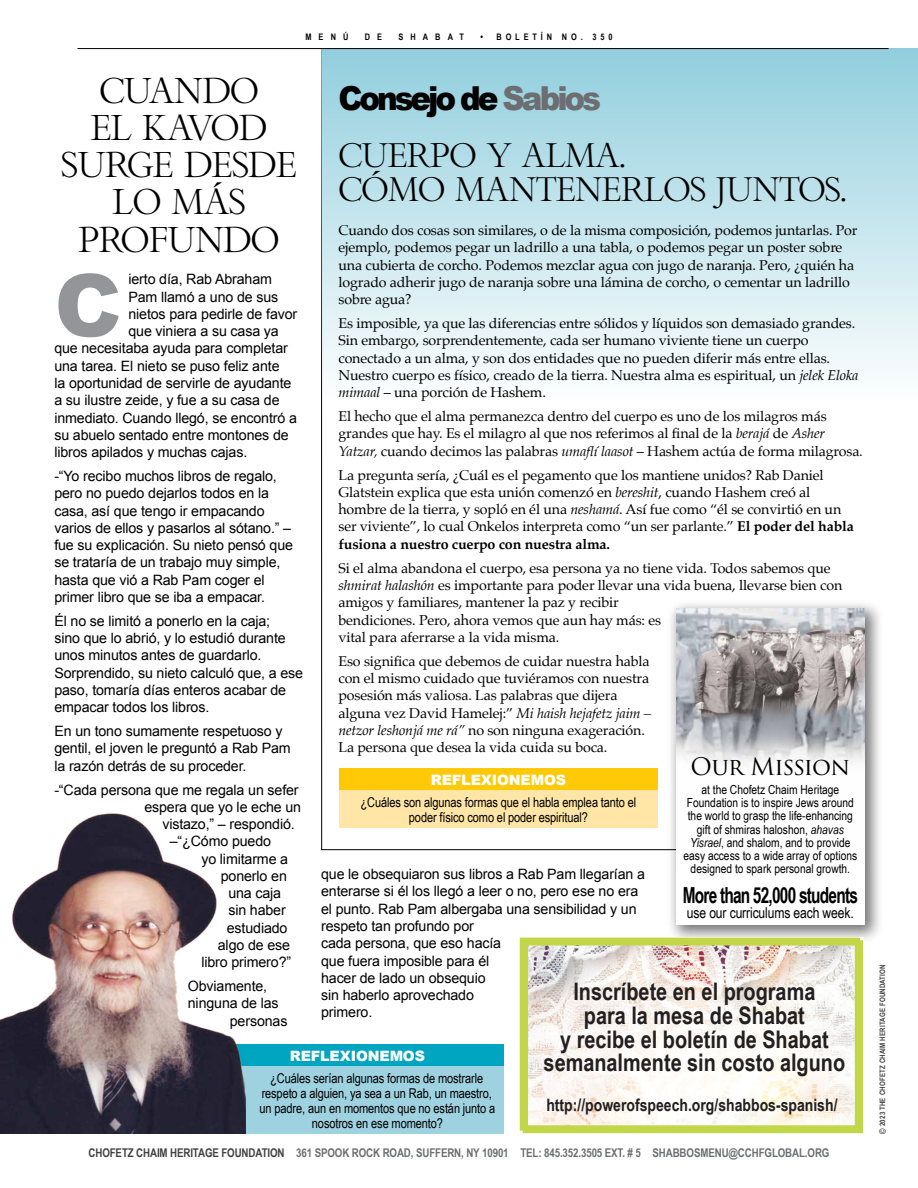
<style>
.page{position:relative;width:918px;height:1188px;background:#fff}
.page>*{position:absolute;margin:0;border:0;box-sizing:border-box;transform-origin:0 0}
.t1{font:900 86.55px "Arial";color:#939598}
.t2{font:34.8px/37.2px "Bembo Titling MT Std";letter-spacing:-.02em;color:#000;text-align:center}
.t3{font:33px/34.5px "Bembo Titling MT Std";letter-spacing:-.02em;color:#000}
.t4{font:900 33px "Arial";letter-spacing:-.1em;color:#000;scale:.94 1}
.t5{font:700 24.3px/23.9px "Arial Narrow";color:#231f20;text-align:center}
.t6{font:23.55px "Trajan Pro 3";letter-spacing:-.035em;color:#000}
.t7{font:700 22.2px "Arial Narrow";letter-spacing:-.04em;color:#000;scale:.85 1}
.t8{font:700 17.1px "Arial Narrow";color:#231f20}
.t9{font:15px "Arial Narrow";letter-spacing:-.01em;color:#000}
.t10{font:14.25px/17.2px "Palatino";letter-spacing:-.01em;color:#000}
.t11{font:14.25px/17.2px "Arial";letter-spacing:-.01em;color:#000}
.t12{font:900 14.25px "Arial";letter-spacing:-.01em;color:#fff}
.t13{font:13.5px/15px "Arial Narrow";letter-spacing:-.01em;color:#000;text-align:center}
.t14{font:12.45px/13.2px "Arial Narrow";color:#000;text-align:center}
.t15{font:700 12px "Arial Narrow";letter-spacing:-.01em;color:#6d6e71}
.t16{font:700 9px "Arial Narrow";letter-spacing:.43em;color:#000}
.t17{font:700 7.5px "Arial Narrow";letter-spacing:.02em;color:#414042}
.s1{color:#6d6e71}
.s2{font-style:italic}
.s3{font-weight:700}
.s4{color:#414042}
.s5{font-size:9px}
</style>
<div class="page">
<div style="left:211px;top:1045px;width:293px;height:22px;background:#00a5c1"></div>
<div style="left:211px;top:1066px;width:293px;height:68px;background:#9ed2e0"></div>
<img style="left:0;top:813px;width:245px;height:321px">
<svg style="left:321px;top:402px;width:345px;height:448px"></svg>
<div style="left:321px;top:48px;width:597px;height:354px;background:linear-gradient(to bottom,#91cedd,#fdfefe)"></div>
<hr style="left:77px;top:48px;width:812px;height:1px;background:#000">
<div style="left:339px;top:769px;width:319px;height:22px;background:#ffc907"></div>
<div style="left:339px;top:791px;width:319px;height:37px;background:#ffe6a7"></div>
<div style="left:666px;top:599px;width:218px;height:345px;background:#000;opacity:.55"></div>
<div style="left:676px;top:609px;width:189px;height:316px;background:#fff"></div>
<img style="left:676px;top:609px;width:189px;height:156px">
<img style="left:529px;top:946px;width:325px;height:179px">
<div style="left:523px;top:940px;width:340px;height:193px;border:5px solid #c1d649"></div>
<div style="left:520px;top:938px;width:340px;height:193px;border:5px solid #c1d649"></div>
<p class="t16" style="left:305px;top:30px;width:45px">MENÚ</p>
<p class="t16" style="left:365px;top:30px;width:19px">D E</p>
<p class="t16" style="left:398px;top:30px;width:67px">SHABAT</p>
<p class="t16" style="left:480px;top:30px;width:134px">• BOLETÍN NO. 350</p>
<h2 class="t2" style="left:61px;top:72px;width:237px">CUANDO<br>EL KAVOD<br>SURGE DESDE<br>LO MÁS<br>PROFUNDO</h2>
<h1 class="t1" style="left:54px;top:242px;width:69px">C</h1>
<p class="t11" style="left:128px;top:271px;width:145px">ierto día, Rab Abraham</p>
<h3 class="t4" style="left:338px;top:75px;width:281px">Consejo de <span class="s1">Sabios</span></h3>
<h3 class="t3" style="left:338px;top:138px;width:510px">CUERPO Y ALMA.<br>CÓMO MANTENERLOS JUNTOS.</h3>
<p class="t10" style="left:338px;top:222px;width:521px">Cuando dos cosas son similares, o de la misma composición, podemos juntarlas. Por ejemplo, podemos pegar un ladrillo a una tabla, o podemos pegar un poster sobre una cubierta de corcho. Podemos mezclar agua con jugo de naranja. Pero, ¿quién ha logrado adherir jugo de naranja sobre una lámina de corcho, o cementar un ladrillo sobre agua?</p>
<p class="t10" style="left:338px;top:315px;width:522px">Es imposible, ya que las diferencias entre sólidos y líquidos son demasiado grandes.<br>Sin embargo, sorprendentemente, cada ser humano viviente tiene un cuerpo conectado a un alma, y son dos entidades que no pueden diferir más entre ellas.<br>Nuestro cuerpo es físico, creado de la tierra. Nuestra alma es espiritual, un <span class="s2">jelek Eloka mimaal</span> – una porción de Hashem.</p>
<p class="t10" style="left:338px;top:408px;width:526px">El hecho que el alma permanezca dentro del cuerpo es uno de los milagros más grandes que hay. Es el milagro al que nos referimos al final de la <span class="s2">berajá</span> de <span class="s2">Asher<br>Yatzar,</span> cuando decimos las palabras <span class="s2">umaflí laasot</span> – Hashem actúa de forma milagrosa.</p>
<p class="t10" style="left:338px;top:466px;width:517px">La pregunta sería, ¿Cuál es el pegamento que los mantiene unidos? Rab Daniel Glatstein explica que esta unión comenzó en <span class="s2">bereshit</span>, cuando Hashem creó al hombre de la tierra, y sopló en él una <span class="s2">neshamá</span>. Así fue como “él se convirtió en un ser viviente”, lo cual Onkelos interpreta como “un ser parlante.” <span class="s3">El poder del habla fusiona a nuestro cuerpo con nuestra alma.</span></p>
<p class="t10" style="left:338px;top:559px;width:505px">Si el alma abandona el cuerpo, esa persona ya no tiene vida. Todos sabemos que <span class="s2">shmirat halashón</span> es importante para poder llevar una vida buena, llevarse bien con amigos y familiares, mantener la paz y recibir<br>bendiciones. Pero, ahora vemos que aun hay más: es<br>vital para aferrarse a la vida misma.</p>
<p class="t10" style="left:338px;top:652px;width:314px">Eso significa que debemos de cuidar nuestra habla con el mismo cuidado que tuviéramos con nuestra posesión más valiosa. Las palabras que dijera alguna vez David Hamelej:” <span class="s2">Mi haish hejafetz jaim – netzor leshonjá me rá”</span> no son ninguna exageración.<br>La persona que desea la vida cuida su boca.</p>
<p class="t11" style="left:128px;top:288px;width:151px">Pam llamó a uno de sus</p>
<p class="t11" style="left:128px;top:305px;width:170px">nietos para pedirle de favor</p>
<p class="t11" style="left:128px;top:323px;width:152px">que viniera a su casa ya</p>
<p class="t11" style="left:54px;top:340px;width:235px">que necesitaba ayuda para completar</p>
<p class="t11" style="left:54px;top:357px;width:227px">una tarea. El nieto se puso feliz ante</p>
<p class="t11" style="left:54px;top:375px;width:239px">la oportunidad de servirle de ayudante</p>
<p class="t11" style="left:54px;top:392px;width:227px">a su ilustre zeide, y fue a su casa de</p>
<p class="t11" style="left:54px;top:409px;width:244px">inmediato. Cuando llegó, se encontró a</p>
<p class="t11" style="left:54px;top:426px;width:236px">su abuelo sentado entre montones de</p>
<p class="t11" style="left:54px;top:444px;width:194px">libros apilados y muchas cajas.</p>
<p class="t11" style="left:54px;top:468px;width:240px">-“Yo recibo muchos libros de regalo, pero no puedo dejarlos todos en la casa, así que tengo ir empacando varios de ellos y pasarlos al sótano.” – fue su explicación. Su nieto pensó que se trataría de un trabajo muy simple, hasta que vió a Rab Pam coger el primer libro que se iba a empacar.</p>
<p class="t11" style="left:54px;top:612px;width:250px">Él no se limitó a ponerlo en la caja;<br>sino que lo abrió, y lo estudió durante unos minutos antes de guardarlo.<br>Sorprendido, su nieto calculó que, a ese paso, tomaría días enteros acabar de empacar todos los libros.</p>
<p class="t11" style="left:54px;top:723px;width:238px">En un tono sumamente respetuoso y gentil, el joven le preguntó a Rab Pam la razón detrás de su proceder.</p>
<p class="t11" style="left:54px;top:781px;width:246px">-“Cada persona que me regala un sefer</p>
<p class="t11" style="left:144px;top:798px;width:158px">espera que yo le eche un</p>
<p class="t11" style="left:162px;top:816px;width:134px">vistazo,” – respondió.</p>
<p class="t11" style="left:170px;top:833px;width:103px">–“¿Cómo puedo</p>
<p class="t11" style="left:201px;top:850px;width:88px">yo limitarme a</p>
<p class="t11" style="left:221px;top:867px;width:68px">ponerlo en</p>
<p class="t11" style="left:228px;top:885px;width:54px">una caja</p>
<p class="t11" style="left:228px;top:902px;width:59px">sin haber</p>
<p class="t11" style="left:227px;top:919px;width:62px">estudiado</p>
<p class="t11" style="left:218px;top:936px;width:74px">algo de ese</p>
<p class="t11" style="left:201px;top:954px;width:91px">libro primero?”</p>
<p class="t11" style="left:188px;top:978px;width:81px">Obviamente,</p>
<p class="t11" style="left:188px;top:995px;width:92px">ninguna de las</p>
<p class="t11" style="left:230px;top:1012px;width:59px">personas</p>
<h3 class="t6" style="left:691px;top:751px;width:161px">Our Mission</h3>
<p class="t14" style="left:684px;top:783px;width:175px">at the Chofetz Chaim Heritage Foundation is to inspire Jews around the world to grasp the life-enhancing gift of shmiras haloshon, <span class="s2">ahavas Yisrael</span>, and shalom, and to provide easy access to a wide array of options designed to spark personal growth.</p>
<h3 class="t7" style="left:683px;top:879px;width:208px">More than 52,000 students</h3>
<p class="t9" style="left:687px;top:902px;width:168px">use our curriculums each week.</p>
<p class="t12" style="left:431px;top:770px;width:137px">REFLEXIONEMOS</p>
<p class="t13" style="left:361px;top:794px;width:277px">¿Cuáles son algunas formas que el habla emplea tanto el poder físico como el poder espiritual?</p>
<p class="t11" style="left:321px;top:866px;width:325px">que le obsequiaron sus libros a Rab Pam llegarían a enterarse si él los llegó a leer o no, pero ese no era el punto. Rab Pam albergaba una sensibilidad y un respeto tan profundo por<br>cada persona, que eso hacía<br>que fuera imposible para él<br>hacer de lado un obsequio<br>sin haberlo aprovechado<br>primero.</p>
<h3 class="t5" style="left:544px;top:978px;width:303px">Inscríbete en el programa<br>para la mesa de Shabat<br>y recibe el boletín de Shabat semanalmente sin costo alguno</h3>
<p class="t8" style="left:546px;top:1092px;width:293px">http://powerofspeech.org/shabbos-spanish/</p>
<p class="t12" style="left:290px;top:1045px;width:137px">REFLEXIONEMOS</p>
<p class="t13" style="left:260px;top:1070px;width:237px">¿Cuáles serían algunas formas de mostrarle respeto a alguien, ya sea a un Rab, un maestro, un padre, aun en momentos que no están junto a nosotros en ese momento?</p>
<p class="t15" style="left:89px;top:1144px;width:743px"><span class="s4">CHOFETZ CHAIM HERITAGE FOUNDATION</span> 361 SPOOK ROCK ROAD, SUFFERN, NY 10901 TEL: 845.352.3505 EXT. # 5 SHABBOSMENU@CCHFGLOBAL.ORG</p>
<p class="t17" style="left:877px;top:1134px;width:171px;rotate:-90deg"><span class="s5">©</span> 2023 THE CHOFETZ CHAIM HERITAGE FOUNDATION</p>
</div>
